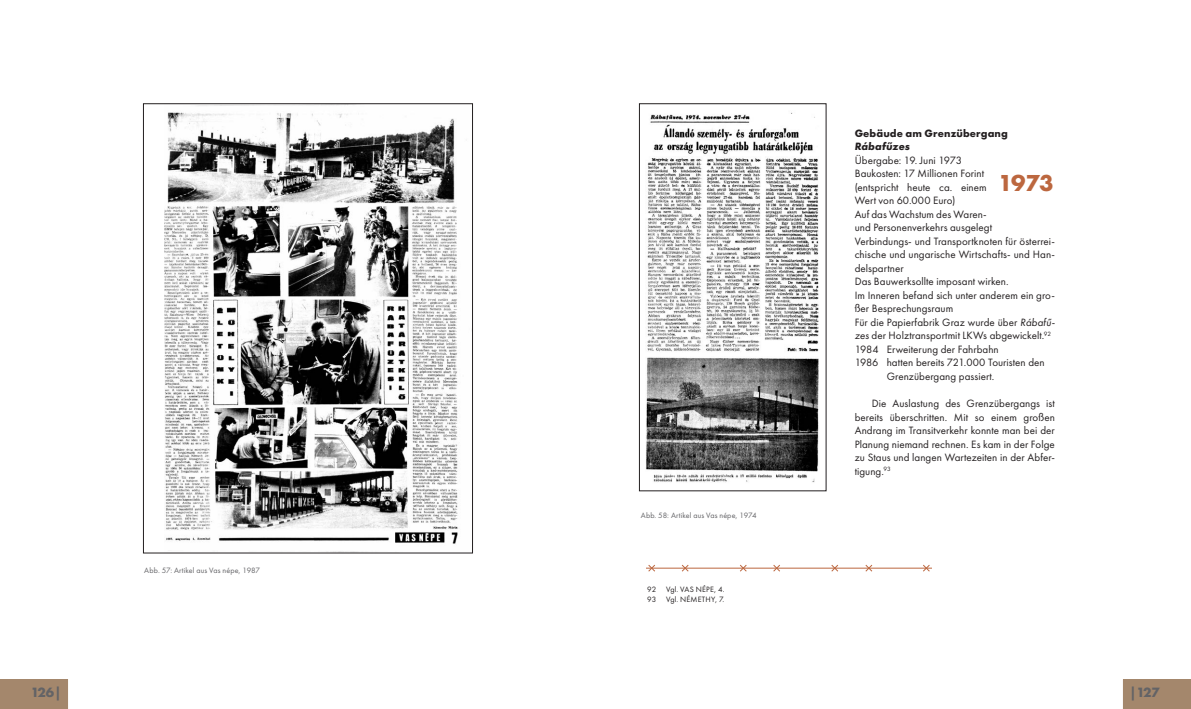
<style>
.page{position:relative;width:1191px;height:709px;background:#fff}
.page>*{position:absolute;margin:0;border:0;box-sizing:border-box;transform-origin:0 0}
.t1{font:700 24px "Futura PT";color:#bc673f}
.t2{font:700 14px "Futura PT";letter-spacing:-.075em;color:#636366}
.t3{font:11px/13.5px "Futura PT";letter-spacing:.005em;color:#231f20;text-align:justify}
.t4{font:700 11px "Futura PT";letter-spacing:.01em;color:#231f20}
.t5{font:italic 700 11px "Futura PT";color:#231f20}
.t6{font:8px "Futura PT";letter-spacing:.015em;color:#636366}
.t7{font:8px/9.6px "Futura PT";letter-spacing:.02em;color:#231f20}
.s1{font-style:italic}
</style>
<div class="page">
<div style="left:0;top:679px;width:68px;height:30px;background:#a4876c"></div>
<div style="left:1123px;top:679px;width:68px;height:30px;background:#a4876c"></div>
<hr style="left:646px;top:567px;width:285px;height:1px;background:#bc673f">
<svg style="left:921px;top:564px;width:9px;height:8px"></svg>
<svg style="left:830px;top:564px;width:9px;height:8px"></svg>
<svg style="left:772px;top:564px;width:9px;height:8px"></svg>
<svg style="left:738px;top:564px;width:9px;height:8px"></svg>
<svg style="left:680px;top:564px;width:9px;height:8px"></svg>
<svg style="left:647px;top:564px;width:9px;height:8px"></svg>
<svg style="left:864px;top:564px;width:9px;height:8px"></svg>
<img style="left:164px;top:105px;width:294px;height:439px">
<div style="left:143px;top:103px;width:330px;height:450px;border:1px solid #231f20"></div>
<img style="left:646px;top:112px;width:173px;height:371px">
<div style="left:639px;top:103px;width:187px;height:388px;border:1px solid #231f20"></div>
<p class="t6" style="left:144px;top:565px;width:117px">Abb. 57: Artikel aus Vas népe, 1987</p>
<p class="t6" style="left:641px;top:510px;width:117px">Abb. 58: Artikel aus Vas népe, 1974</p>
<p class="t7" style="left:647px;top:584px;width:79px">92 Vgl. VAS NÉPE, 4.<br>93 Vgl. NÉMETHY, 7.</p>
<p class="t4" style="left:854px;top:126px;width:155px">Gebäude am Grenzübergang</p>
<p class="t5" style="left:854px;top:139px;width:57px">Rábafűzes</p>
<p class="t3" style="left:854px;top:153px;width:109px">Übergabe: 19. Juni 1973</p>
<p class="t3" style="left:854px;top:167px;width:131px">Baukosten: 17 Millionen Forint</p>
<p class="t3" style="left:854px;top:180px;width:133px">(entspricht heute ca. einem</p>
<p class="t3" style="left:854px;top:194px;width:102px">Wert von 60.000 Euro)</p>
<p class="t3" style="left:854px;top:207px;width:133px">Auf das Wachstum des Waren-</p>
<p class="t3" style="left:854px;top:221px;width:139px">und Personenverkehrs ausgelegt</p>
<p class="t3" style="left:854px;top:234px;width:202px">Verbindungs- und Transportknoten für österrei-</p>
<p class="t3" style="left:854px;top:248px;width:202px">chische und ungarische Wirtschafts- und Han-</p>
<p class="t3" style="left:854px;top:261px;width:50px">delspartner</p>
<p class="t3" style="left:854px;top:275px;width:155px">Das Bauwerksollte imposant wirken.</p>
<p class="t3" style="left:854px;top:288px;width:202px">Im Inneren befand sich unter anderem ein gro-</p>
<p class="t3" style="left:854px;top:302px;width:100px">ßer Besprechungsraum</p>
<p class="t3" style="left:854px;top:315px;width:202px">Für die Papierfabrik Graz wurde über <span class="s1">Rábafű-</span></p>
<p class="t3" style="left:854px;top:329px;width:198px"><span class="s1">zes</span> der Holztransportmit LKWs abgewickelt.<sup>92</sup></p>
<p class="t3" style="left:854px;top:342px;width:146px">1984 Erweiterung der Fahrbahn</p>
<p class="t3" style="left:854px;top:356px;width:191px">1986 hatten bereits 721.000 Touristen den</p>
<p class="t3" style="left:886px;top:369px;width:109px">Grenzübergang passiert.</p>
<p class="t3" style="left:854px;top:396px;width:202px;text-indent:17px">Die Auslastung des Grenzübergangs ist bereits überschritten. Mit so einem großen Andrang im Transitverkehr konnte man bei der Planung niemand rechnen. Es kam in der Folge zu Staus und langen Wartezeiten in der Abfer&shy;tigung.<sup>93</sup></p>
<h1 class="t1" style="left:998px;top:167px;width:57px">1973</h1>
<p class="t2" style="left:31px;top:683px;width:32px">126|</p>
<p class="t2" style="left:1129px;top:683px;width:32px">|127</p>
</div>
